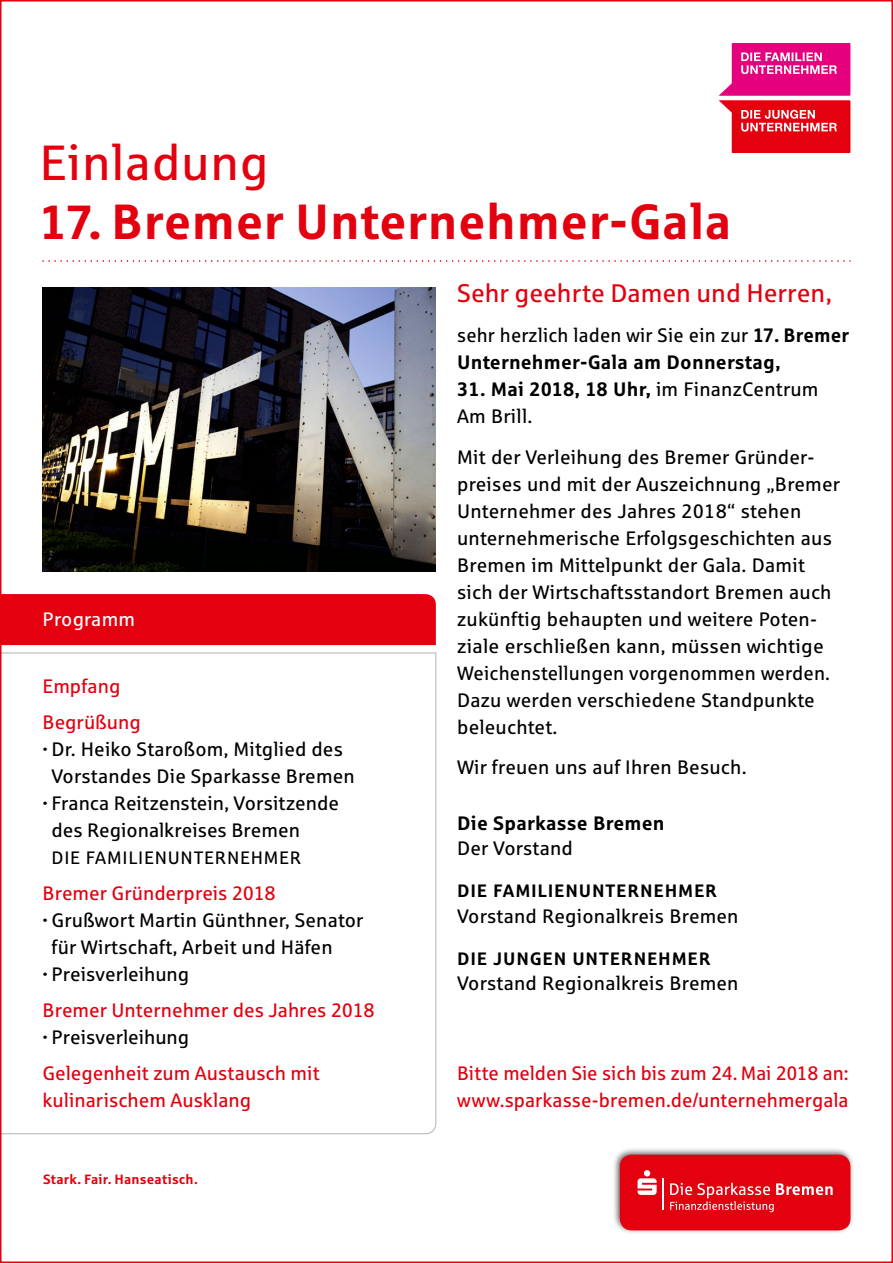
<style>
.page{position:relative;width:893px;height:1263px;background:#fff}
.page>*{position:absolute;margin:0;border:0;box-sizing:border-box;transform-origin:0 0}
.t1{font:700 49.5px "Sparkasse Rg";letter-spacing:.015em;color:#e3000f}
.t2{font:49.5px "Sparkasse Rg";letter-spacing:.015em;color:#e3000f}
.t3{font:25.5px "Sparkasse Rg";color:#e3000f}
.t4{font:19.5px/27px "Sparkasse Rg";letter-spacing:.01em;color:#000}
.t5{font:19.5px/27px "Sparkasse Rg";color:#e3000f}
.t6{font:700 19.5px/27px "Sparkasse Rg";letter-spacing:.01em;color:#000}
.t7{font:19.5px "Sparkasse Rg";letter-spacing:.01em;color:#fff}
.t8{font:700 18px "Sparkasse Rg";letter-spacing:.045em;color:#000}
.t9{font:18px "Sparkasse Rg";letter-spacing:.04em;color:#000}
.t10{font:700 13.5px "Sparkasse Rg";letter-spacing:.01em;color:#e3000f}
.s1{font-size:48px}
.s2{font-weight:700}
.s3{font-weight:700;color:#000}
.s4{color:#000}
.s5{font-weight:400}
</style>
<div class="page">
<svg style="left:3px;top:652px;width:434px;height:482px"></svg>
<div style="left:3px;top:594px;width:433px;height:51px;background:#e3000f"></div>
<svg style="left:43px;top:260px;width:807px;height:2px"></svg>
<div style="left:612px;top:1147px;width:243px;height:87px;background:#000;opacity:.6"></div>
<div style="left:620px;top:1155px;width:230px;height:75px;background:#e3000f;border-radius:12px"></div>
<svg style="left:638px;top:1170px;width:19px;height:25px"></svg>
<svg style="left:670px;top:1183px;width:163px;height:29px"></svg>
<hr style="left:663px;top:1178px;width:1px;height:32px;background:#fff">
<img style="left:43px;top:287px;width:393px;height:284px">
<svg style="left:719px;top:43px;width:131px;height:110px"></svg>
<h1 class="t2" style="left:39px;top:132px;width:231px">Einladung</h1>
<h1 class="t1" style="left:39px;top:190px;width:694px"><span class="s1">17</span>. Bremer Unternehmer-Gala</h1>
<p class="t7" style="left:43px;top:607px;width:94px">Programm</p>
<p class="t5" style="left:43px;top:668px;width:100px;line-height:36px">Empfang<br>Begrüßung</p>
<p class="t4" style="left:43px;top:735px;width:302px"><span class="s2">·</span> Dr. Heiko Staroßom, Mitglied des</p>
<p class="t4" style="left:52px;top:762px;width:305px">Vorstandes Die Sparkasse Bremen</p>
<p class="t4" style="left:43px;top:789px;width:298px"><span class="s2">·</span> Franca Reitzenstein, Vorsitzende</p>
<p class="t4" style="left:52px;top:816px;width:250px">des Regionalkreises Bremen</p>
<p class="t9" style="left:52px;top:847px;width:251px">DIE FAMILIENUNTERNEHMER</p>
<p class="t5" style="left:43px;top:879px;width:235px">Bremer Gründerpreis 2018</p>
<p class="t4" style="left:43px;top:906px;width:322px"><span class="s2">·</span> Grußwort Martin Günthner, Senator</p>
<p class="t4" style="left:52px;top:933px;width:283px">für Wirtschaft, Arbeit und Häfen</p>
<p class="t4" style="left:43px;top:960px;width:148px"><span class="s2">·</span> Preisverleihung</p>
<p class="t5" style="left:43px;top:996px;width:334px">Bremer Unternehmer des Jahres 2018 <span class="s3">·</span> <span class="s4">Preisverleihung</span></p>
<p class="t5" style="left:43px;top:1059px;width:279px">Gelegenheit zum Austausch mit kulinarischem Ausklang</p>
<p class="t10" style="left:43px;top:1170px;width:156px">Stark. Fair. Hanseatisch.</p>
<h2 class="t3" style="left:457px;top:277px;width:376px">Sehr geehrte Damen und Herren,</h2>
<p class="t6" style="left:457px;top:321px;width:394px"><span class="s5">sehr herzlich laden wir Sie ein zur</span> 17. Bremer<br>Unternehmer-Gala am Donnerstag,</p>
<p class="t4" style="left:457px;top:375px;width:363px"><span class="s2">31. Mai 2018, 18 Uhr,</span> im FinanzCentrum<br>Am Brill.</p>
<p class="t4" style="left:457px;top:443px;width:384px">Mit der Verleihung des Bremer Gründer&shy;preises und mit der Auszeichnung „Bremer Unternehmer des Jahres 2018“ stehen unternehmerische Erfolgsgeschichten aus Bremen im Mittelpunkt der Gala. Damit sich der Wirtschaftsstandort Bremen auch zukünftig behaupten und weitere Poten&shy;ziale erschließen kann, müssen wichtige Weichenstellungen vorgenommen werden.<br>Dazu werden verschiedene Standpunkte beleuchtet.</p>
<p class="t4" style="left:457px;top:753px;width:291px">Wir freuen uns auf Ihren Besuch.</p>
<p class="t6" style="left:457px;top:808px;width:209px">Die Sparkasse Bremen</p>
<p class="t4" style="left:457px;top:834px;width:117px">Der Vorstand</p>
<p class="t8" style="left:457px;top:879px;width:262px">DIE FAMILIENUNTERNEHMER</p>
<p class="t4" style="left:457px;top:902px;width:283px">Vorstand Regionalkreis Bremen</p>
<p class="t8" style="left:457px;top:947px;width:255px">DIE JUNGEN UNTERNEHMER</p>
<p class="t4" style="left:457px;top:969px;width:283px">Vorstand Regionalkreis Bremen</p>
<p class="t5" style="left:457px;top:1059px;width:393px">Bitte melden Sie sich bis zum 24. Mai 2018 an: www.sparkasse-bremen.de/unternehmergala</p>
</div>
